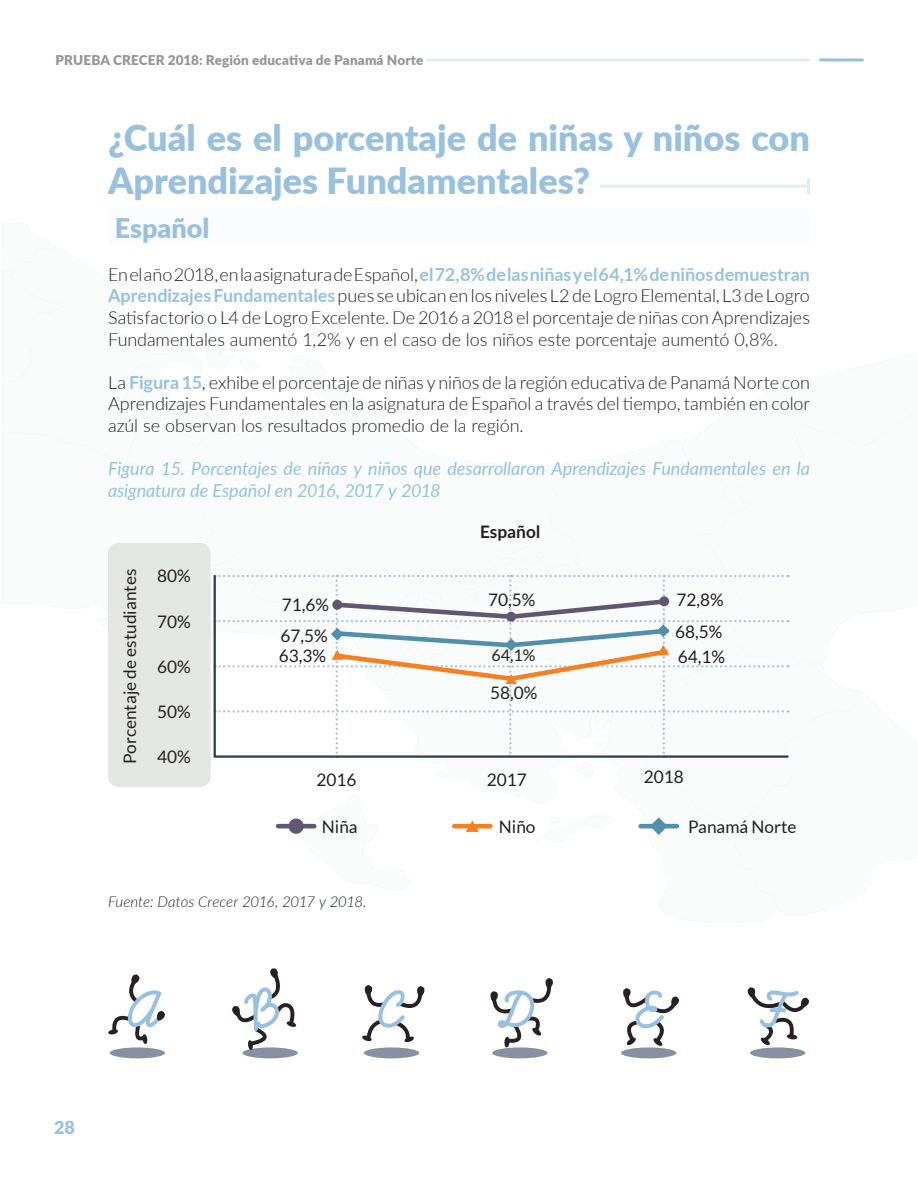
<style>
.page{position:relative;width:918px;height:1188px;background:#fff}
.page>*{position:absolute;margin:0;border:0;box-sizing:border-box;transform-origin:0 0}
.Títulos{font:900 36px/43.2px "Lato";color:#99c1de}
.Materias{font:900 27px "Lato";color:#99c1de}
.Cuerpos_de_texto_1_c{font:300 18px/21.6px "Lato";letter-spacing:-.005em;color:#231f20;text-align:justify}
.Figuras{font:italic 18px/21.6px "Lato";letter-spacing:-.005em;color:#99c1de}
.t1{font:900 18px "Lato";color:#99c1de}
.t2{font:17.25px/19.6px "Lato";color:#231f20}
.t3{font:700 17.25px "Lato";color:#231f20}
.t4{font:16.05px "Lato";color:#231f20}
.Fuentes_Tablas_figur{font:italic 300 15px "Lato";letter-spacing:-.015em;color:#231f20}
.t5{font:900 13.5px "Lato";letter-spacing:.01em;color:#939598}
.s1{font-weight:700;color:#99c1de}
</style>
<div class="page">
<hr style="left:428px;top:58px;width:380px;height:3px;background:#e0ecf5">
<hr style="left:821px;top:58px;width:41px;height:3px;background:#99c1de">
<svg style="left:66px;top:252px;width:162px;height:208px"></svg>
<svg style="left:139px;top:280px;width:94px;height:92px"></svg>
<svg style="left:241px;top:359px;width:18px;height:13px"></svg>
<div style="left:108px;top:543px;width:103px;height:244px;background:#e4e6e4;border-radius:10px"></div>
<svg style="left:275px;top:605px;width:642px;height:310px"></svg>
<svg style="left:213px;top:574px;width:577px;height:185px"></svg>
<hr style="left:601px;top:185px;width:207px;height:3px;background:#e0ecf5">
<hr style="left:807px;top:179px;width:3px;height:14px;background:#e0ecf5">
<div style="left:110px;top:1047px;width:55px;height:11px;background:#8690a0;border-radius:50%"></div>
<svg style="left:108px;top:974px;width:57px;height:70px"></svg>
<div style="left:242px;top:1047px;width:56px;height:11px;background:#8690a0;border-radius:50%"></div>
<svg style="left:232px;top:968px;width:65px;height:82px"></svg>
<div style="left:504px;top:1037px;width:6px;height:10px;background:#262123;border-radius:50%"></div>
<svg style="left:490px;top:978px;width:63px;height:65px"></svg>
<svg style="left:492px;top:1047px;width:56px;height:11px"></svg>
<svg style="left:623px;top:988px;width:56px;height:58px"></svg>
<div style="left:621px;top:1047px;width:55px;height:11px;background:#8690a0;border-radius:50%"></div>
<svg style="left:747px;top:987px;width:63px;height:59px"></svg>
<div style="left:750px;top:1047px;width:55px;height:11px;background:#8690a0;border-radius:50%"></div>
<div style="left:364px;top:1047px;width:55px;height:11px;background:#8690a0;border-radius:50%"></div>
<svg style="left:362px;top:985px;width:63px;height:57px"></svg>
<p class="t5" style="left:56px;top:50px;width:369px">PRUEBA CRECER 2018: Región educativa de Panamá Norte</p>
<p class="Títulos" style="left:108px;top:115px;width:703px">¿Cuál es el porcentaje de niñas y niños con<br>Aprendizajes Fundamentales?</p>
<p class="Materias" style="left:115px;top:207px;width:96px">Español</p>
<p class="Cuerpos_de_texto_1_c" style="left:108px;top:263px;width:703px">En el año 2018, en la asignatura de Español, <span class="s1">el 72,8% de las niñas y el 64,1% de niños demuestran Aprendizajes Fundamentales</span> pues se ubican en los niveles L2 de Logro Elemental, L3 de Logro Satisfactorio o L4 de Logro Excelente. De 2016 a 2018 el porcentaje de niñas con Aprendizajes Fundamentales aumentó 1,2% y en el caso de los niños este porcentaje aumentó 0,8%.</p>
<p class="Cuerpos_de_texto_1_c" style="left:108px;top:371px;width:703px">La <span class="s1">Figura 15</span>, exhibe el porcentaje de niñas y niños de la región educativa de Panamá Norte con Aprendizajes Fundamentales en la asignatura de Español a través del tiempo, también en color azúl se observan los resultados promedio de la región.</p>
<p class="Figuras" style="left:108px;top:457px;width:703px">Figura 15. Porcentajes de niñas y niños que desarrollaron Aprendizajes Fundamentales en la asignatura de Español en 2016, 2017 y 2018</p>
<p class="t2" style="left:120px;top:764px;width:197px;rotate:-90deg">Porcentaje de estudiantes</p>
<p class="t2" style="left:157px;top:566px;width:35px">80%</p>
<p class="t2" style="left:157px;top:611px;width:35px">70%</p>
<p class="t2" style="left:157px;top:656px;width:35px">60%</p>
<p class="t2" style="left:157px;top:702px;width:35px">50%</p>
<p class="t2" style="left:157px;top:747px;width:35px">40%</p>
<p class="t2" style="left:282px;top:595px;width:49px">71,6%</p>
<p class="t2" style="left:279px;top:626px;width:51px">67,5%<br>63,3%</p>
<p class="t3" style="left:480px;top:522px;width:62px">Español</p>
<p class="t2" style="left:488px;top:590px;width:49px">70,5%</p>
<p class="t4" style="left:491px;top:647px;width:46px">64,1%</p>
<p class="t2" style="left:490px;top:683px;width:49px">58,0%</p>
<p class="t2" style="left:675px;top:583px;width:50px;line-height:32.4px">72,8%<br>68,5%</p>
<p class="t2" style="left:678px;top:647px;width:49px">64,1%</p>
<p class="t2" style="left:317px;top:769px;width:42px">2016</p>
<p class="t2" style="left:487px;top:769px;width:42px">2017</p>
<p class="t2" style="left:644px;top:767px;width:42px">2018</p>
<p class="t2" style="left:499px;top:816px;width:38px">Niño</p>
<p class="t2" style="left:322px;top:816px;width:37px">Niña</p>
<p class="t2" style="left:688px;top:817px;width:110px">Panamá Norte</p>
<p class="Fuentes_Tablas_figur" style="left:108px;top:891px;width:260px">Fuente: Datos Crecer 2016, 2017 y 2018.</p>
<p class="t1" style="left:54px;top:1114px;width:22px">28</p>
</div>
